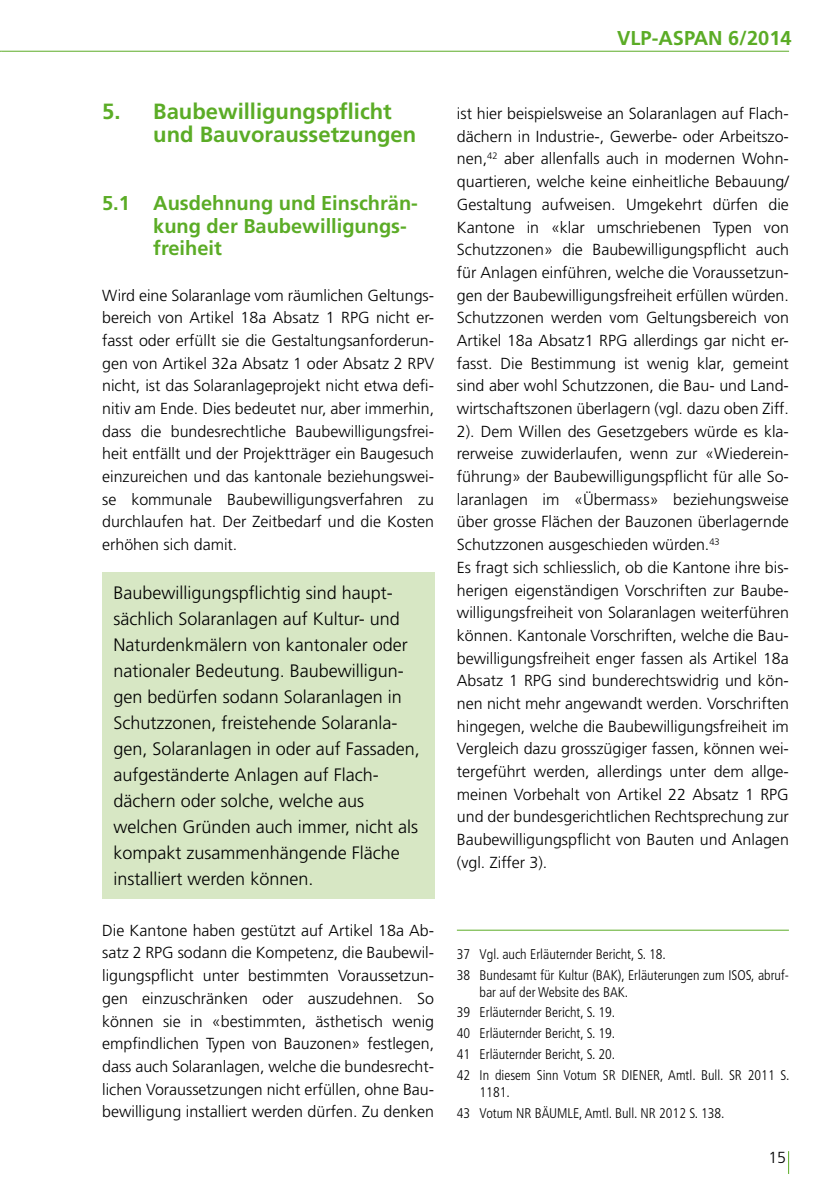
<style>
.page{position:relative;width:840px;height:1191px;background:#fff}
.page>*{position:absolute;margin:0;border:0;box-sizing:border-box;transform-origin:0 0}
.Untertitel_x{font:700 22px/22.6px "Frutiger LT Std";color:#5bac26}
.Untertitel_x_x{font:700 20px/22.6px "Frutiger LT Std";color:#5bac26}
.Fliesstext{font:300 18px/26px "Frutiger LT Std";color:#000}
.Fliesstext-2{font:300 16px/22.6px "Frutiger LT Std";color:#000;text-align:justify}
.Fussnote_normal{font:300 condensed 14px/16.8px "Frutiger LT Std";color:#000}
.Fussnote_erste{font:300 condensed 14px "Frutiger LT Std";color:#000}
</style>
<div class="page">
<hr style="left:1px;top:51px;width:787px;height:1px;background:#5bac26">
<div style="left:102px;top:573px;width:332px;height:326px;background:#d7e7c4"></div>
<hr style="left:456px;top:929px;width:332px;height:1px;background:#5bac26">
<p class="Untertitel_x" style="left:153px;top:100px;width:264px;text-indent:-51px">5. Baubewilligungspflicht und Bauvoraussetzungen</p>
<p class="Untertitel_x_x" style="left:153px;top:192px;width:266px;text-indent:-51px">5.1 Ausdehnung und Einschrän&shy;kung der Baubewilligungs&shy;freiheit</p>
<p class="Fliesstext-2" style="left:102px;top:284px;width:333px">Wird eine Solaranlage vom räumlichen Geltungs&shy;bereich von Artikel 18a Absatz 1 RPG nicht er&shy;fasst oder erfüllt sie die Gestaltungsanforderun&shy;gen von Artikel 32a Absatz 1 oder Absatz 2 RPV nicht, ist das Solaranlageprojekt nicht etwa defi&shy;nitiv am Ende. Dies bedeutet nur, aber immerhin, dass die bundesrechtliche Baubewilligungsfrei&shy;heit entfällt und der Projektträger ein Baugesuch einzureichen und das kantonale beziehungswei&shy;se kommunale Baubewilligungsverfahren zu durchlaufen hat. Der Zeitbedarf und die Kosten erhöhen sich damit.</p>
<p class="Fliesstext" style="left:113px;top:580px;width:308px">Baubewilligungspflichtig sind haupt&shy;sächlich Solaranlagen auf Kultur- und Naturdenkmälern von kantonaler oder nationaler Bedeutung. Baubewilligun&shy;gen bedürfen sodann Solaranlagen in Schutzzonen, freistehende Solaranla&shy;gen, Solaranlagen in oder auf Fassaden, aufgeständerte Anlagen auf Flach&shy;dächern oder solche, welche aus welchen Gründen auch immer, nicht als kompakt zusammenhängende Fläche installiert werden können.</p>
<p class="Fliesstext-2" style="left:102px;top:919px;width:333px">Die Kantone haben gestützt auf Artikel 18a Ab&shy;satz 2 RPG sodann die Kompetenz, die Baubewil&shy;ligungspflicht unter bestimmten Voraussetzun&shy;gen einzuschränken oder auszudehnen. So können sie in «bestimmten, ästhetisch wenig empfindlichen Typen von Bauzonen» festlegen, dass auch Solaranlagen, welche die bundesrecht&shy;lichen Voraussetzungen nicht erfüllen, ohne Bau&shy;bewilligung installiert werden dürfen. Zu denken</p>
<p class="Untertitel_x_x" style="left:617px;top:27px;width:176px">VLP-ASPAN 6/2014</p>
<p class="Fliesstext-2" style="left:456px;top:102px;width:333px">ist hier beispielsweise an Solaranlagen auf Flach&shy;dächern in Industrie-, Gewerbe- oder Arbeitszo&shy;nen,<sup>42</sup> aber allenfalls auch in modernen Wohn&shy;quartieren, welche keine einheitliche Bebauung/ Gestaltung aufweisen. Umgekehrt dürfen die Kantone in «klar umschriebenen Typen von Schutzzonen» die Baubewilligungspflicht auch für Anlagen einführen, welche die Voraussetzun&shy;gen der Baubewilligungsfreiheit erfüllen würden.<br>Schutzzonen werden vom Geltungsbereich von Artikel 18a Absatz1 RPG allerdings gar nicht er&shy;fasst. Die Bestimmung ist wenig klar, gemeint sind aber wohl Schutzzonen, die Bau- und Land&shy;wirtschaftszonen überlagern (vgl. dazu oben Ziff.<br>2). Dem Willen des Gesetzgebers würde es kla&shy;rerweise zuwiderlaufen, wenn zur «Wiederein&shy;führung» der Baubewilligungspflicht für alle So&shy;laranlagen im «Übermass» beziehungsweise über grosse Flächen der Bauzonen überlagernde Schutzzonen ausgeschieden würden.<sup>43</sup></p>
<p class="Fliesstext-2" style="left:456px;top:556px;width:333px">Es fragt sich schliesslich, ob die Kantone ihre bis&shy;herigen eigenständigen Vorschriften zur Baube&shy;willigungsfreiheit von Solaranlagen weiterführen können. Kantonale Vorschriften, welche die Bau&shy;bewilligungsfreiheit enger fassen als Artikel 18a Absatz 1 RPG sind bunderechtswidrig und kön&shy;nen nicht mehr angewandt werden. Vorschriften hingegen, welche die Baubewilligungsfreiheit im Vergleich dazu grosszügiger fassen, können wei&shy;tergeführt werden, allerdings unter dem allge&shy;meinen Vorbehalt von Artikel 22 Absatz 1 RPG und der bundesgerichtlichen Rechtsprechung zur Baubewilligungspflicht von Bauten und Anlagen (vgl. Ziffer 3).</p>
<p class="Fussnote_erste" style="left:456px;top:946px;width:210px">37 Vgl. auch Erläuternder Bericht, S. 18.</p>
<p class="Fussnote_normal" style="left:479px;top:966px;width:310px;text-indent:-23px">38 Bundesamt für Kultur (BAK), Erläuterungen zum ISOS, abruf&shy;bar auf der Website des BAK.</p>
<p class="Fussnote_normal" style="left:456px;top:1004px;width:160px">39 Erläuternder Bericht, S. 19.</p>
<p class="Fussnote_normal" style="left:456px;top:1025px;width:160px">40 Erläuternder Bericht, S. 19.</p>
<p class="Fussnote_normal" style="left:456px;top:1046px;width:160px">41 Erläuternder Bericht, S. 20.</p>
<p class="Fussnote_normal" style="left:479px;top:1066px;width:311px;text-indent:-23px">42 In diesem Sinn Votum SR DIENER, Amtl. Bull. SR 2011 S.<br>1181.</p>
<p class="Fussnote_normal" style="left:456px;top:1104px;width:269px">43 Votum NR BÄUMLE, Amtl. Bull. NR 2012 S. 138.</p>
<p class="Fliesstext-2" style="left:768px;top:1146px;width:19px">15</p>
</div>
